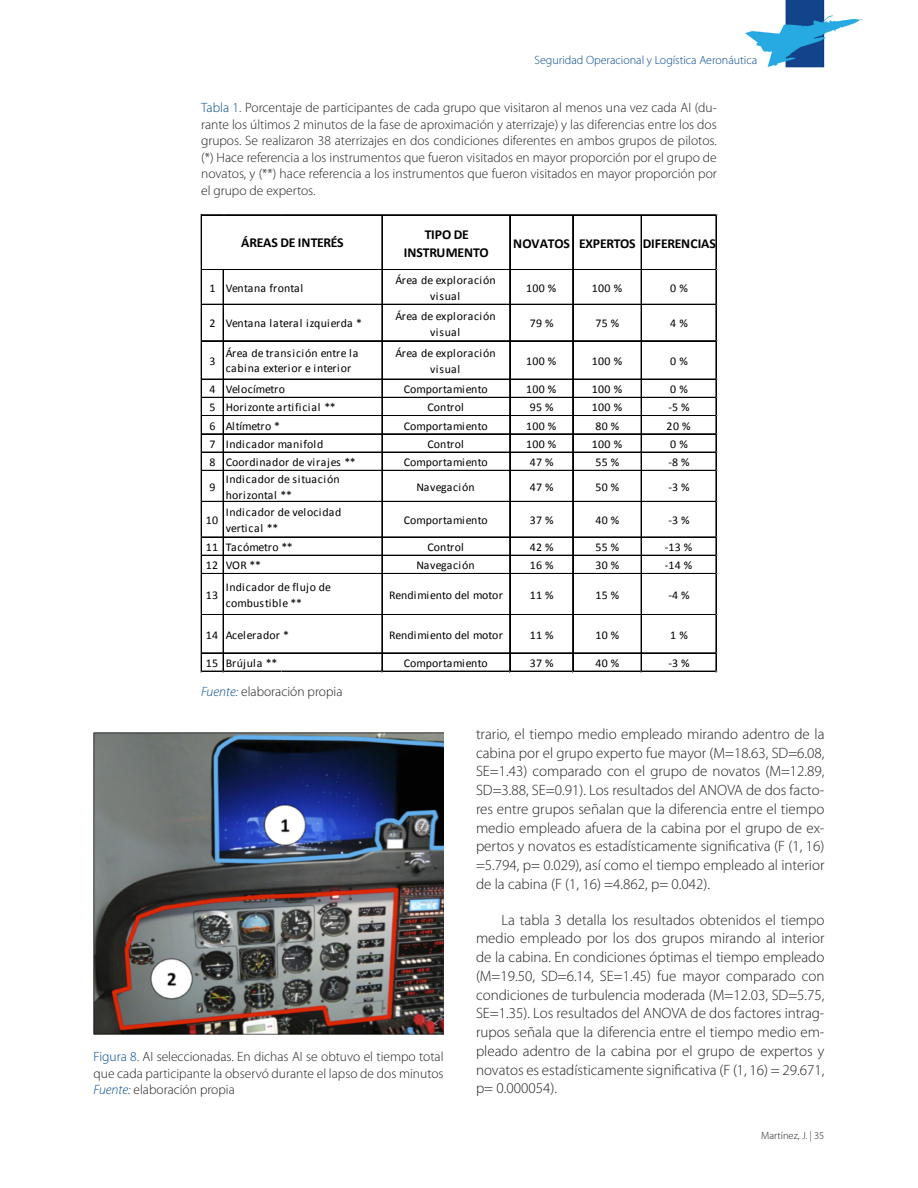
<style>
.page{position:relative;width:918px;height:1188px;background:#fff}
.page>*{position:absolute;margin:0;border:0;box-sizing:border-box;transform-origin:0 0}
.articulo-cuerpo_de_t{font:300 15px/18.8px "Myriad Pro";color:#231f20;text-align:justify}
.t1{font:700 13.65px/18.3px "Calibri";letter-spacing:-.01em;color:#000;text-align:center}
.articulo-figura-fuen{font:300 13.5px/16.5px "Myriad Pro";color:#231f20;text-align:justify}
.t2{font:300 12px "Myriad Pro";color:#014990}
.t3{font:11.85px/15.5px "Calibri";letter-spacing:.015em;color:#000}
.t4{font:11.85px/18.3px "Calibri";letter-spacing:-.005em;color:#000}
.t5{font:300 10.5px "Myriad Pro";color:#231f20}
.s1{color:#014990}
.s2{font-style:italic;color:#014990}
</style>
<div class="page">
<img style="left:745px;top:0;width:118px;height:68px">
<hr style="left:202px;top:214px;width:515px;height:1px;background:#000">
<hr style="left:202px;top:215px;width:515px;height:1px;background:#000">
<hr style="left:202px;top:269px;width:515px;height:1px;background:#000">
<hr style="left:202px;top:304px;width:515px;height:1px;background:#000">
<hr style="left:202px;top:340px;width:515px;height:1px;background:#000">
<hr style="left:202px;top:341px;width:515px;height:1px;background:#000">
<hr style="left:202px;top:379px;width:515px;height:1px;background:#000">
<hr style="left:202px;top:397px;width:515px;height:1px;background:#000">
<hr style="left:202px;top:415px;width:515px;height:1px;background:#000">
<hr style="left:202px;top:416px;width:515px;height:1px;background:#000">
<hr style="left:202px;top:434px;width:515px;height:1px;background:#000">
<hr style="left:202px;top:452px;width:515px;height:1px;background:#000">
<hr style="left:202px;top:470px;width:515px;height:1px;background:#000">
<hr style="left:202px;top:501px;width:515px;height:1px;background:#000">
<hr style="left:202px;top:537px;width:515px;height:1px;background:#000">
<hr style="left:202px;top:555px;width:515px;height:1px;background:#000">
<hr style="left:202px;top:573px;width:515px;height:1px;background:#000">
<hr style="left:202px;top:614px;width:515px;height:1px;background:#000">
<hr style="left:202px;top:653px;width:515px;height:1px;background:#000">
<hr style="left:201px;top:215px;width:1px;height:457px;background:#000">
<hr style="left:223px;top:270px;width:1px;height:402px;background:#000">
<hr style="left:382px;top:216px;width:1px;height:456px;background:#000">
<hr style="left:509px;top:216px;width:1px;height:456px;background:#000">
<hr style="left:510px;top:216px;width:1px;height:456px;background:#000">
<hr style="left:572px;top:216px;width:1px;height:456px;background:#000">
<hr style="left:573px;top:216px;width:1px;height:456px;background:#000">
<hr style="left:641px;top:216px;width:1px;height:456px;background:#000">
<hr style="left:202px;top:671px;width:515px;height:1px;background:#000">
<hr style="left:716px;top:216px;width:1px;height:456px;background:#000">
<img style="left:94px;top:733px;width:350px;height:301px">
<p class="t2" style="left:534px;top:53px;width:224px">Seguridad Operacional y Logística Aeronáutica</p>
<p class="articulo-figura-fuen" style="left:201px;top:99px;width:517px"><span class="s1">Tabla 1.</span> Porcentaje de participantes de cada grupo que visitaron al menos una vez cada AI (du&shy;rante los últimos 2 minutos de la fase de aproximación y aterrizaje) y las diferencias entre los dos grupos. Se realizaron 38 aterrizajes en dos condiciones diferentes en ambos grupos de pilotos. (*) Hace referencia a los instrumentos que fueron visitados en mayor proporción por el grupo de novatos, y (**) hace referencia a los instrumentos que fueron visitados en mayor proporción por el grupo de expertos.</p>
<p class="t1" style="left:404px;top:225px;width:87px">TIPO DE<br>INSTRUMENTO</p>
<p class="t1" style="left:513px;top:234px;width:204px">NOVATOS EXPERTOS DIFERENCIAS</p>
<p class="t1" style="left:241px;top:234px;width:104px">ÁREAS DE INTERÉS</p>
<p class="t3" style="left:226px;top:280px;width:79px">Ventana frontal</p>
<p class="t3" style="left:226px;top:315px;width:138px">Ventana lateral izquierda *</p>
<p class="t3" style="left:226px;top:344px;width:134px">Área de transición entre la cabina exterior e interior</p>
<p class="t3" style="left:226px;top:379px;width:132px;line-height:18.3px">Velocímetro<br>Horizonte artificial **<br>Altímetro *<br>Indicador manifold<br>Coordinador de virajes **</p>
<p class="t3" style="left:209px;top:280px;width:8px">1</p>
<p class="t3" style="left:396px;top:272px;width:102px;text-align:center">Área de exploración visual</p>
<p class="t3" style="left:526px;top:280px;width:32px">100 %</p>
<p class="t3" style="left:592px;top:280px;width:32px">100 %</p>
<p class="t3" style="left:670px;top:280px;width:19px">0 %</p>
<p class="t3" style="left:209px;top:315px;width:8px">2</p>
<p class="t3" style="left:396px;top:308px;width:102px;text-align:center">Área de exploración visual</p>
<p class="t3" style="left:530px;top:315px;width:26px">79 %</p>
<p class="t3" style="left:595px;top:315px;width:26px">75 %</p>
<p class="t3" style="left:670px;top:315px;width:19px">4 %</p>
<p class="t3" style="left:209px;top:353px;width:8px">3</p>
<p class="t3" style="left:396px;top:345px;width:102px;text-align:center">Área de exploración visual</p>
<p class="t3" style="left:526px;top:353px;width:32px">100 %</p>
<p class="t3" style="left:592px;top:353px;width:32px">100 %</p>
<p class="t3" style="left:670px;top:353px;width:19px">0 %</p>
<p class="t3" style="left:209px;top:381px;width:8px">4</p>
<p class="t3" style="left:404px;top:381px;width:85px">Comportamiento</p>
<p class="t3" style="left:526px;top:381px;width:32px">100 %</p>
<p class="t3" style="left:592px;top:381px;width:32px">100 %</p>
<p class="t3" style="left:670px;top:381px;width:19px">0 %</p>
<p class="t3" style="left:209px;top:399px;width:8px">5</p>
<p class="t3" style="left:428px;top:399px;width:38px">Control</p>
<p class="t3" style="left:530px;top:399px;width:26px">95 %</p>
<p class="t3" style="left:592px;top:399px;width:32px">100 %</p>
<p class="t3" style="left:668px;top:399px;width:23px">-5 %</p>
<p class="t3" style="left:209px;top:417px;width:8px">6</p>
<p class="t3" style="left:404px;top:417px;width:85px">Comportamiento</p>
<p class="t3" style="left:526px;top:417px;width:32px">100 %</p>
<p class="t3" style="left:595px;top:417px;width:26px">80 %</p>
<p class="t3" style="left:667px;top:417px;width:26px">20 %</p>
<p class="t3" style="left:209px;top:436px;width:8px">7</p>
<p class="t3" style="left:428px;top:436px;width:38px">Control</p>
<p class="t3" style="left:526px;top:436px;width:32px">100 %</p>
<p class="t3" style="left:592px;top:436px;width:32px">100 %</p>
<p class="t3" style="left:670px;top:436px;width:19px">0 %</p>
<p class="t3" style="left:209px;top:454px;width:8px">8</p>
<p class="t3" style="left:404px;top:454px;width:85px">Comportamiento</p>
<p class="t3" style="left:530px;top:454px;width:26px">47 %</p>
<p class="t3" style="left:595px;top:454px;width:26px">55 %</p>
<p class="t3" style="left:668px;top:454px;width:23px">-8 %</p>
<p class="t3" style="left:209px;top:478px;width:8px">9</p>
<p class="t3" style="left:417px;top:478px;width:60px">Navegación</p>
<p class="t3" style="left:530px;top:478px;width:26px">47 %</p>
<p class="t3" style="left:595px;top:478px;width:26px">50 %</p>
<p class="t3" style="left:668px;top:478px;width:23px">-3 %</p>
<p class="t3" style="left:206px;top:512px;width:14px">10</p>
<p class="t3" style="left:404px;top:512px;width:85px">Comportamiento</p>
<p class="t3" style="left:530px;top:512px;width:26px">37 %</p>
<p class="t3" style="left:595px;top:512px;width:26px">40 %</p>
<p class="t3" style="left:668px;top:512px;width:23px">-3 %</p>
<p class="t3" style="left:206px;top:539px;width:14px">11</p>
<p class="t3" style="left:428px;top:539px;width:38px">Control</p>
<p class="t3" style="left:530px;top:539px;width:26px">42 %</p>
<p class="t3" style="left:595px;top:539px;width:26px">55 %</p>
<p class="t3" style="left:665px;top:539px;width:29px">-13 %</p>
<p class="t3" style="left:206px;top:557px;width:14px">12</p>
<p class="t3" style="left:417px;top:557px;width:60px">Navegación</p>
<p class="t3" style="left:530px;top:557px;width:26px">16 %</p>
<p class="t3" style="left:595px;top:557px;width:26px">30 %</p>
<p class="t3" style="left:665px;top:557px;width:29px">-14 %</p>
<p class="t3" style="left:206px;top:587px;width:14px">13</p>
<p class="t3" style="left:389px;top:587px;width:115px">Rendimiento del motor</p>
<p class="t3" style="left:530px;top:587px;width:26px">11 %</p>
<p class="t3" style="left:595px;top:587px;width:26px">15 %</p>
<p class="t3" style="left:668px;top:587px;width:23px">-4 %</p>
<p class="t3" style="left:206px;top:626px;width:14px">14</p>
<p class="t3" style="left:389px;top:626px;width:115px">Rendimiento del motor</p>
<p class="t3" style="left:530px;top:626px;width:26px">11 %</p>
<p class="t3" style="left:595px;top:626px;width:26px">10 %</p>
<p class="t3" style="left:670px;top:626px;width:19px">1 %</p>
<p class="t3" style="left:206px;top:655px;width:14px">15</p>
<p class="t3" style="left:404px;top:655px;width:85px">Comportamiento</p>
<p class="t3" style="left:530px;top:655px;width:26px">37 %</p>
<p class="t3" style="left:595px;top:655px;width:26px">40 %</p>
<p class="t3" style="left:668px;top:655px;width:23px">-3 %</p>
<p class="t3" style="left:226px;top:471px;width:115px">Indicador de situación horizontal **</p>
<p class="t3" style="left:226px;top:504px;width:117px">Indicador de velocidad vertical **</p>
<p class="t4" style="left:226px;top:537px;width:69px">Tacómetro **<br>VOR **</p>
<p class="t3" style="left:226px;top:579px;width:107px">Indicador de flujo de combustible **</p>
<p class="t3" style="left:226px;top:626px;width:65px">Acelerador *</p>
<p class="t3" style="left:226px;top:655px;width:53px">Brújula **</p>
<p class="articulo-figura-fuen" style="left:201px;top:683px;width:143px"><span class="s2">Fuente:</span> elaboración propia</p>
<p class="articulo-figura-fuen" style="left:94px;top:1049px;width:352px"><span class="s1">Figura 8.</span> AI seleccionadas. En dichas AI se obtuvo el tiempo total que cada participante la observó durante el lapso de dos minutos</p>
<p class="articulo-figura-fuen" style="left:94px;top:1082px;width:143px"><span class="s2">Fuente:</span> elaboración propia</p>
<p class="articulo-cuerpo_de_t" style="left:476px;top:724px;width:350px">trario, el tiempo medio empleado mirando adentro de la cabina por el grupo experto fue mayor (M=18.63, SD=6.08, SE=1.43) comparado con el grupo de novatos (M=12.89, SD=3.88, SE=0.91). Los resultados del ANOVA de dos facto&shy;res entre grupos señalan que la diferencia entre el tiempo medio empleado afuera de la cabina por el grupo de ex&shy;pertos y novatos es estadísticamente significativa (F (1, 16) =5.794, p= 0.029), así como el tiempo empleado al interior de la cabina (F (1, 16) =4.862, p= 0.042).</p>
<p class="articulo-cuerpo_de_t" style="left:476px;top:910px;width:350px;text-indent:26px">La tabla 3 detalla los resultados obtenidos el tiempo medio empleado por los dos grupos mirando al interior de la cabina. En condiciones óptimas el tiempo empleado (M=19.50, SD=6.14, SE=1.45) fue mayor comparado con condiciones de turbulencia moderada (M=12.03, SD=5.75, SE=1.35). Los resultados del ANOVA de dos factores intrag&shy;rupos señala que la diferencia entre el tiempo medio em&shy;pleado adentro de la cabina por el grupo de expertos y novatos es estadísticamente significativa (F (1, 16) = 29.671, p= 0.000054).</p>
<p class="t5" style="left:761px;top:1129px;width:65px">Martínez, J. | 35</p>
</div>
